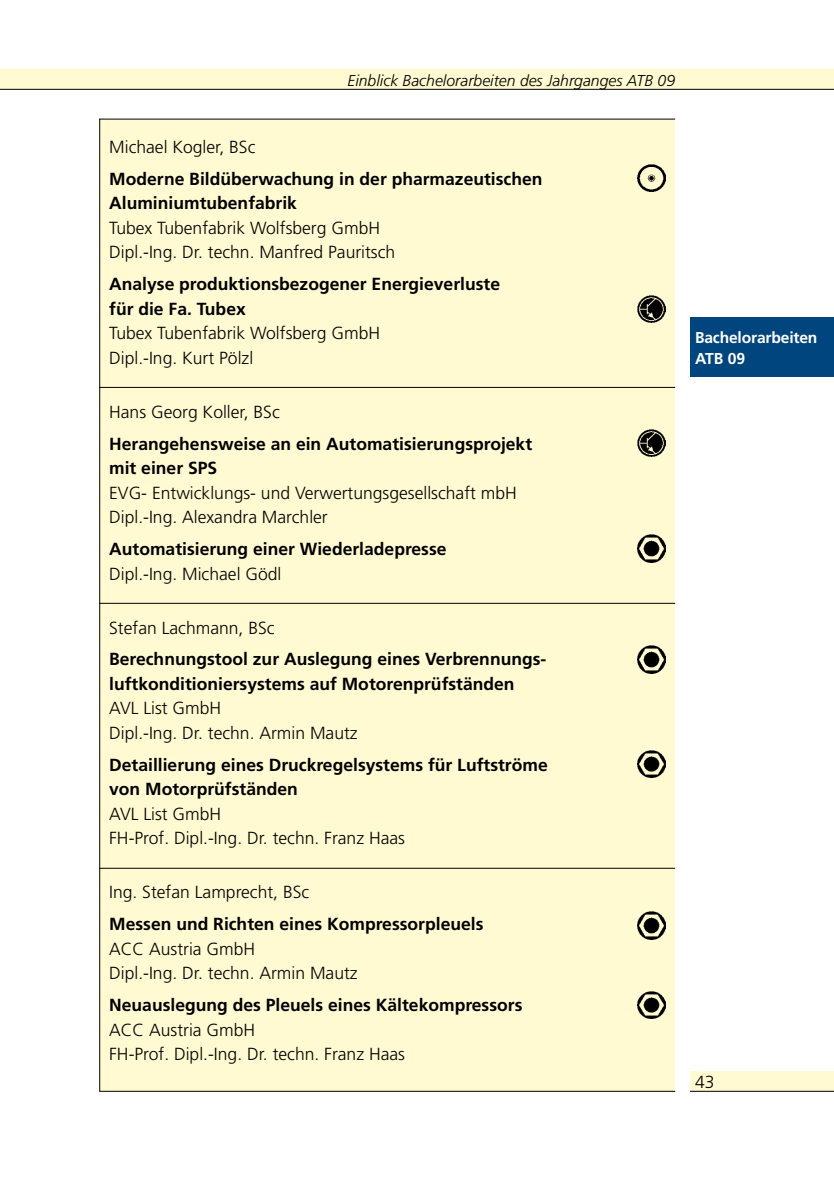
<style>
.page{position:relative;width:834px;height:1191px;background:#fff}
.page>*{position:absolute;margin:0;border:0;box-sizing:border-box;transform-origin:0 0}
.t1{font:300 17.5px/24.5px "Frutiger";color:#000}
.t2{font:700 17.5px/24.5px "Frutiger";color:#000}
.t3{font:italic 300 15.75px "Frutiger";color:#000}
.t4{font:700 15.75px/21px "Frutiger";letter-spacing:-.01em;color:#fff}
</style>
<div class="page">
<div style="left:690px;top:1071px;width:143px;height:20px;background:#fffad1"></div>
<hr style="left:690px;top:1090px;width:143px;height:1px;background:#000">
<div style="left:99px;top:119px;width:576px;height:972px;background:#fffad1"></div>
<hr style="left:99px;top:119px;width:576px;height:1px;background:#000">
<hr style="left:99px;top:119px;width:1px;height:972px;background:#000">
<hr style="left:99px;top:1090px;width:576px;height:1px;background:#000">
<div style="left:0;top:69px;width:833px;height:20px;background:#fffad1"></div>
<hr style="left:0;top:89px;width:833px;height:1px;background:#000">
<div style="left:690px;top:317px;width:143px;height:60px;background:#00457d"></div>
<img style="left:637px;top:429px;width:28px;height:27px">
<hr style="left:99px;top:387px;width:576px;height:1px;background:#000">
<hr style="left:99px;top:603px;width:576px;height:1px;background:#000">
<hr style="left:99px;top:868px;width:576px;height:1px;background:#000">
<img style="left:637px;top:165px;width:28px;height:27px">
<img style="left:637px;top:295px;width:28px;height:27px">
<img style="left:637px;top:535px;width:28px;height:27px">
<img style="left:637px;top:646px;width:28px;height:27px">
<img style="left:637px;top:750px;width:28px;height:28px">
<img style="left:637px;top:912px;width:28px;height:27px">
<img style="left:637px;top:991px;width:28px;height:27px">
<p class="t3" style="left:347px;top:71px;width:329px">Einblick Bachelorarbeiten des Jahrganges ATB 09</p>
<p class="t1" style="left:109px;top:134px;width:148px">Michael Kogler, BSc</p>
<p class="t2" style="left:109px;top:166px;width:435px">Moderne Bildüberwachung in der pharmazeutischen<br>Aluminiumtubenfabrik</p>
<p class="t1" style="left:109px;top:215px;width:287px">Tubex Tubenfabrik Wolfsberg GmbH<br>Dipl.-Ing. Dr. techn. Manfred Pauritsch</p>
<p class="t2" style="left:109px;top:272px;width:392px">Analyse produktionsbezogener Energieverluste für die Fa. Tubex</p>
<p class="t1" style="left:109px;top:321px;width:272px">Tubex Tubenfabrik Wolfsberg GmbH<br>Dipl.-Ing. Kurt Pölzl</p>
<p class="t1" style="left:109px;top:399px;width:172px">Hans Georg Koller, BSc</p>
<p class="t2" style="left:109px;top:431px;width:424px">Herangehensweise an ein Automatisierungsprojekt mit einer SPS</p>
<p class="t1" style="left:109px;top:480px;width:409px">EVG- Entwicklungs- und Verwertungsgesellschaft mbH<br>Dipl.-Ing. Alexandra Marchler</p>
<p class="t2" style="left:109px;top:536px;width:339px">Automatisierung einer Wiederladepresse</p>
<p class="t1" style="left:109px;top:561px;width:174px">Dipl.-Ing. Michael Gödl</p>
<p class="t1" style="left:109px;top:615px;width:167px">Stefan Lachmann, BSc</p>
<p class="t2" style="left:109px;top:647px;width:437px">Berechnungstool zur Auslegung eines Verbrennungs&shy;luftkonditioniersystems auf Motorenprüfständen</p>
<p class="t1" style="left:109px;top:696px;width:250px">AVL List GmbH<br>Dipl.-Ing. Dr. techn. Armin Mautz</p>
<p class="t2" style="left:109px;top:752px;width:440px">Detaillierung eines Druckregelsystems für Luftströme von Motorprüfständen</p>
<p class="t1" style="left:109px;top:801px;width:297px">AVL List GmbH<br>FH-Prof. Dipl.-Ing. Dr. techn. Franz Haas</p>
<p class="t1" style="left:109px;top:880px;width:201px">Ing. Stefan Lamprecht, BSc</p>
<p class="t2" style="left:109px;top:912px;width:376px">Messen und Richten eines Kompressorpleuels</p>
<p class="t1" style="left:109px;top:936px;width:250px">ACC Austria GmbH<br>Dipl.-Ing. Dr. techn. Armin Mautz</p>
<p class="t2" style="left:109px;top:992px;width:414px">Neuauslegung des Pleuels eines Kältekompressors</p>
<p class="t1" style="left:109px;top:1017px;width:297px">ACC Austria GmbH<br>FH-Prof. Dipl.-Ing. Dr. techn. Franz Haas</p>
<p class="t4" style="left:694px;top:327px;width:124px">Bachelorarbeiten<br>ATB 09</p>
<p class="t1" style="left:694px;top:1069px;width:21px">43</p>
</div>
